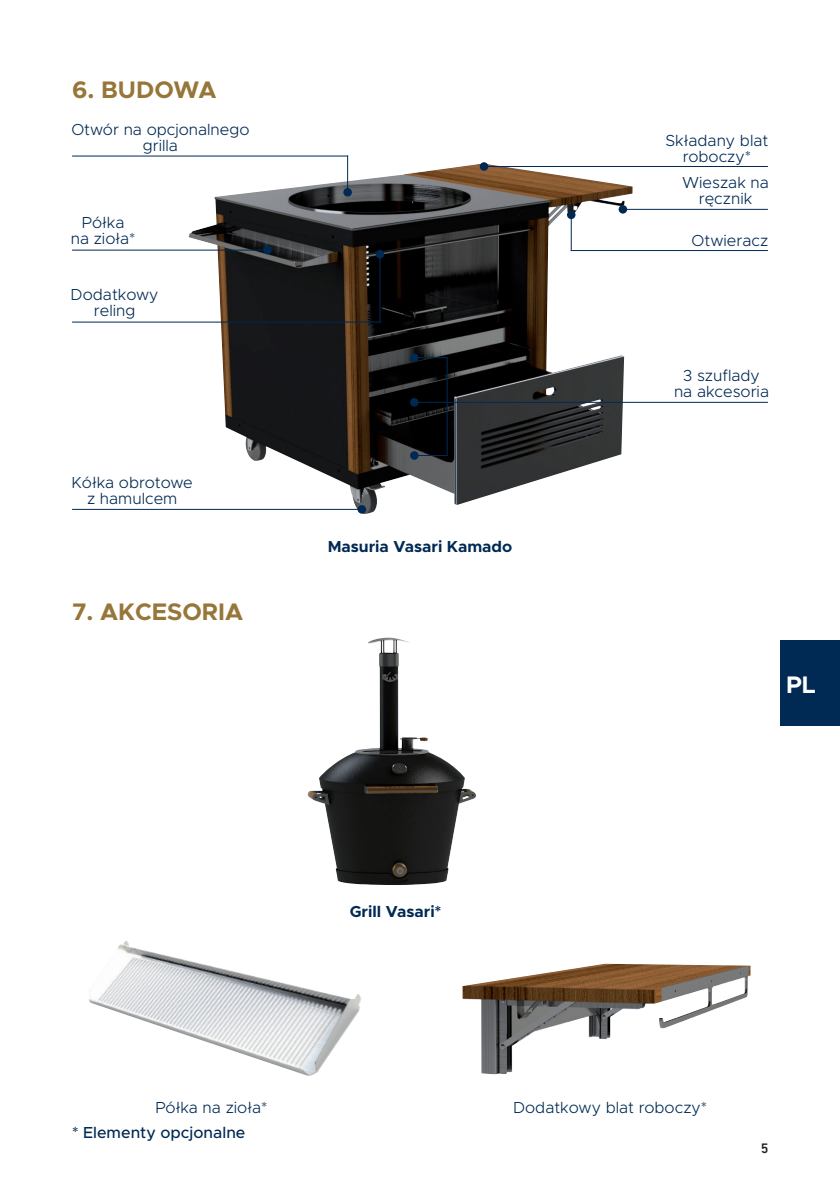
<style>
.page{position:relative;width:840px;height:1191px;background:#fff}
.page>*{position:absolute;margin:0;border:0;box-sizing:border-box;transform-origin:0 0}
.GLOBALO-NAGLOWEK_1{font:700 24px "Metropolis";color:#977639}
.t1{font:700 24px "Metropolis";color:#fff}
.t2{font:300 16px/16px "Metropolis";color:#002953;text-align:center}
.t3{font:700 16px "Metropolis";color:#002953}
.t4{font:500 16px "Metropolis";color:#002953}
.t5{font:500 14px "DIN Next LT Pro";color:#231f20}
</style>
<div class="page">
<div style="left:780px;top:641px;width:59px;height:85px;background:#002953"></div>
<img style="left:188px;top:163px;width:444px;height:351px">
<hr style="left:72px;top:250px;width:194px;height:1px;background:#002953">
<div style="left:263px;top:246px;width:8px;height:8px;background:#002953;border-radius:50%"></div>
<hr style="left:484px;top:166px;width:283px;height:1px;background:#002953">
<svg style="left:479px;top:162px;width:9px;height:9px"></svg>
<hr style="left:622px;top:209px;width:145px;height:1px;background:#002953">
<div style="left:618px;top:205px;width:8px;height:9px;background:#002953;border-radius:50%"></div>
<hr style="left:72px;top:509px;width:289px;height:1px;background:#002953">
<div style="left:357px;top:505px;width:9px;height:8px;background:#002953;border-radius:50%"></div>
<hr style="left:347px;top:155px;width:1px;height:36px;background:#002953">
<div style="left:343px;top:188px;width:8px;height:8px;background:#002953;border-radius:50%"></div>
<hr style="left:72px;top:155px;width:276px;height:1px;background:#002953">
<hr style="left:379px;top:255px;width:1px;height:67px;background:#002953">
<div style="left:375px;top:250px;width:9px;height:8px;background:#002953;border-radius:50%"></div>
<hr style="left:72px;top:321px;width:308px;height:1px;background:#002953">
<svg style="left:566px;top:211px;width:9px;height:8px"></svg>
<hr style="left:570px;top:215px;width:1px;height:36px;background:#002953">
<hr style="left:570px;top:250px;width:197px;height:1px;background:#002953">
<hr style="left:414px;top:357px;width:33px;height:1px;background:#002953">
<div style="left:410px;top:353px;width:8px;height:9px;background:#002953;border-radius:50%"></div>
<hr style="left:415px;top:402px;width:352px;height:1px;background:#002953">
<div style="left:410px;top:398px;width:8px;height:8px;background:#002953;border-radius:50%"></div>
<hr style="left:414px;top:455px;width:33px;height:1px;background:#002953">
<div style="left:410px;top:451px;width:8px;height:9px;background:#002953;border-radius:50%"></div>
<hr style="left:446px;top:357px;width:1px;height:98px;background:#002953">
<img style="left:89px;top:940px;width:272px;height:135px">
<img style="left:462px;top:963px;width:288px;height:111px">
<img style="left:307px;top:637px;width:169px;height:248px">
<p class="GLOBALO-NAGLOWEK_1" style="left:72px;top:75px;width:146px">6. BUDOWA</p>
<p class="t2" style="left:71px;top:121px;width:179px">Otwór na opcjonalnego grilla</p>
<p class="t2" style="left:71px;top:215px;width:66px">Półka na zioła*</p>
<p class="t2" style="left:71px;top:286px;width:89px">Dodatkowy reling</p>
<p class="t2" style="left:72px;top:474px;width:123px">Kółka obrotowe z hamulcem</p>
<p class="GLOBALO-NAGLOWEK_1" style="left:72px;top:597px;width:172px">7. AKCESORIA</p>
<p class="t3" style="left:327px;top:536px;width:186px">Masuria Vasari Kamado</p>
<p class="t2" style="left:665px;top:132px;width:104px">Składany blat</p>
<p class="t2" style="left:682px;top:148px;width:70px">roboczy*</p>
<p class="t2" style="left:681px;top:175px;width:88px">Wieszak na ręcznik</p>
<p class="t2" style="left:691px;top:232px;width:78px">Otwieracz</p>
<p class="t2" style="left:673px;top:368px;width:97px">3 szuflady na akcesoria</p>
<p class="t1" style="left:785px;top:669px;width:31px">PL</p>
<p class="t3" style="left:349px;top:901px;width:93px">Grill Vasari*</p>
<p class="t2" style="left:155px;top:1099px;width:113px">Półka na zioła*</p>
<p class="t2" style="left:512px;top:1099px;width:195px">Dodatkowy blat roboczy*</p>
<p class="t4" style="left:72px;top:1122px;width:175px">* Elementy opcjonalne</p>
<p class="t5" style="left:760px;top:1139px;width:9px">5</p>
</div>
